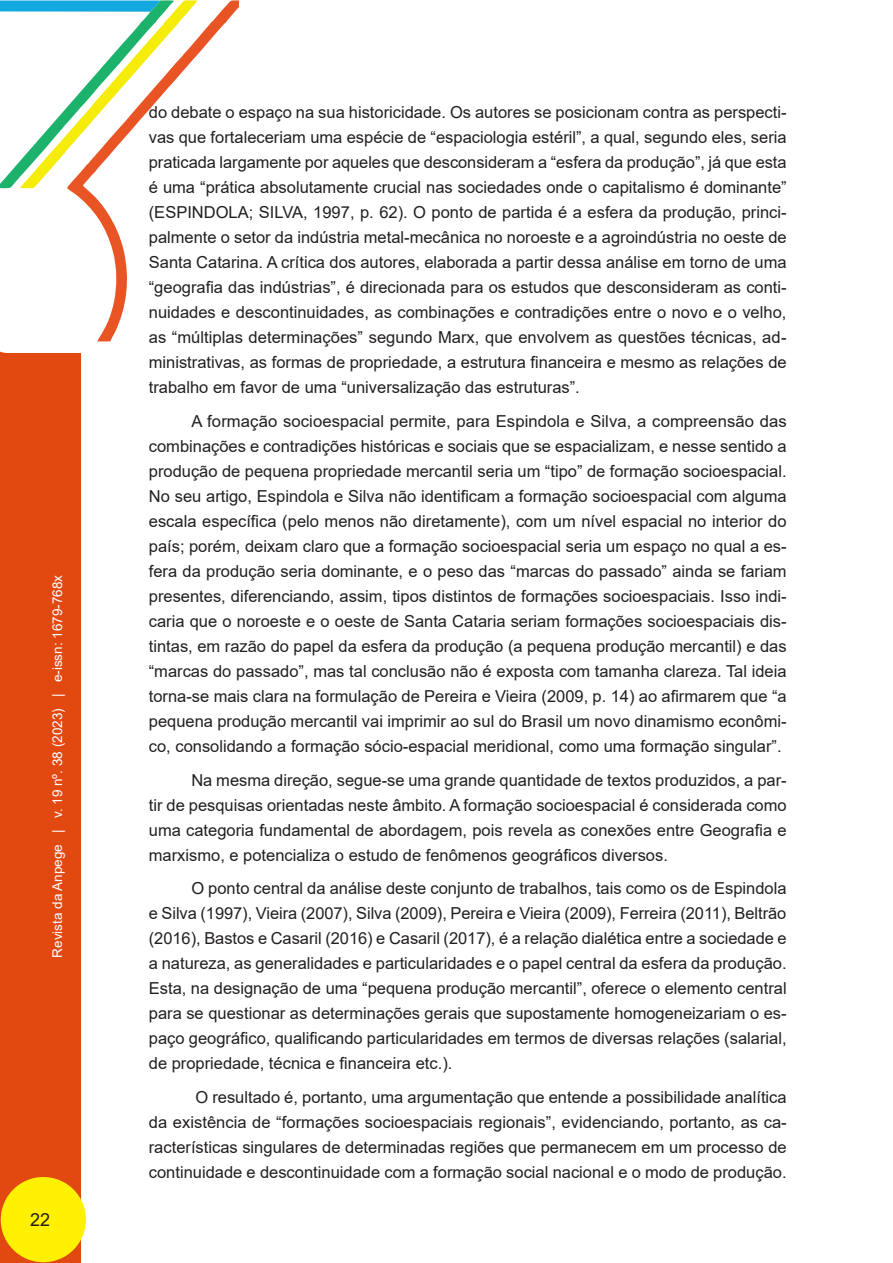
<style>
.page{position:relative;width:893px;height:1263px;background:#fff}
.page>*{position:absolute;margin:0;border:0;box-sizing:border-box;transform-origin:0 0}
.t1{font:18px "Arial";color:#231f20}
._04_CORPO_DO_TEXTO{font:16.5px/25px "Arial";color:#231f20;text-align:justify}
.t2{font:13.5px "Arial";color:#fff}
</style>
<div class="page">
<svg style="left:0;top:351px;width:19px;height:3px"></svg>
<svg style="left:69px;top:0;width:170px;height:341px"></svg>
<svg style="left:0;top:0;width:198px;height:190px"></svg>
<div style="left:0;top:354px;width:80px;height:909px;background:#e24911"></div>
<div style="left:1px;top:1177px;width:85px;height:85px;background:#fff101;border-radius:50%"></div>
<p class="t2" style="left:48px;top:957px;width:384px;rotate:-90deg">Revista da Anpege | v. 19 nº. 38 (2023) | e-issn: 1679-768x</p>
<p class="t1" style="left:30px;top:1207px;width:22px">22</p>
<p class="_04_CORPO_DO_TEXTO" style="left:149px;top:100px;width:639px">do debate o espaço na sua historicidade. Os autores se posicionam contra as perspecti&shy;vas que fortaleceriam uma espécie de “espaciologia estéril”, a qual, segundo eles, seria praticada largamente por aqueles que desconsideram a “esfera da produção”, já que esta é uma “prática absolutamente crucial nas sociedades onde o capitalismo é dominante” (ESPINDOLA; SILVA, 1997, p. 62). O ponto de partida é a esfera da produção, princi&shy;palmente o setor da indústria metal-mecânica no noroeste e a agroindústria no oeste de Santa Catarina. A crítica dos autores, elaborada a partir dessa análise em torno de uma “geografia das indústrias”, é direcionada para os estudos que desconsideram as conti&shy;nuidades e descontinuidades, as combinações e contradições entre o novo e o velho, as “múltiplas determinações” segundo Marx, que envolvem as questões técnicas, ad&shy;ministrativas, as formas de propriedade, a estrutura financeira e mesmo as relações de trabalho em favor de uma “universalização das estruturas”.</p>
<p class="_04_CORPO_DO_TEXTO" style="left:149px;top:409px;width:639px;text-indent:43px">A formação socioespacial permite, para Espindola e Silva, a compreensão das combinações e contradições históricas e sociais que se espacializam, e nesse sentido a produção de pequena propriedade mercantil seria um “tipo” de formação socioespacial.<br>No seu artigo, Espindola e Silva não identificam a formação socioespacial com alguma escala específica (pelo menos não diretamente), com um nível espacial no interior do país; porém, deixam claro que a formação socioespacial seria um espaço no qual a es&shy;fera da produção seria dominante, e o peso das “marcas do passado” ainda se fariam presentes, diferenciando, assim, tipos distintos de formações socioespaciais. Isso indi&shy;caria que o noroeste e o oeste de Santa Cataria seriam formações socioespaciais dis&shy;tintas, em razão do papel da esfera da produção (a pequena produção mercantil) e das “marcas do passado”, mas tal conclusão não é exposta com tamanha clareza. Tal ideia torna-se mais clara na formulação de Pereira e Vieira (2009, p. 14) ao afirmarem que “a pequena produção mercantil vai imprimir ao sul do Brasil um novo dinamismo econômi&shy;co, consolidando a formação sócio-espacial meridional, como uma formação singular”.</p>
<p class="_04_CORPO_DO_TEXTO" style="left:149px;top:767px;width:639px;text-indent:43px">Na mesma direção, segue-se uma grande quantidade de textos produzidos, a par&shy;tir de pesquisas orientadas neste âmbito. A formação socioespacial é considerada como uma categoria fundamental de abordagem, pois revela as conexões entre Geografia e marxismo, e potencializa o estudo de fenômenos geográficos diversos.</p>
<p class="_04_CORPO_DO_TEXTO" style="left:149px;top:876px;width:639px;text-indent:43px">O ponto central da análise deste conjunto de trabalhos, tais como os de Espindola e Silva (1997), Vieira (2007), Silva (2009), Pereira e Vieira (2009), Ferreira (2011), Beltrão (2016), Bastos e Casaril (2016) e Casaril (2017), é a relação dialética entre a sociedade e a natureza, as generalidades e particularidades e o papel central da esfera da produção.<br>Esta, na designação de uma “pequena produção mercantil”, oferece o elemento central para se questionar as determinações gerais que supostamente homogeneizariam o es&shy;paço geográfico, qualificando particularidades em termos de diversas relações (salarial, de propriedade, técnica e financeira etc.).</p>
<p class="_04_CORPO_DO_TEXTO" style="left:149px;top:1084px;width:639px;text-indent:47px">O resultado é, portanto, uma argumentação que entende a possibilidade analítica da existência de “formações socioespaciais regionais”, evidenciando, portanto, as ca&shy;racterísticas singulares de determinadas regiões que permanecem em um processo de continuidade e descontinuidade com a formação social nacional e o modo de produção.</p>
</div>
